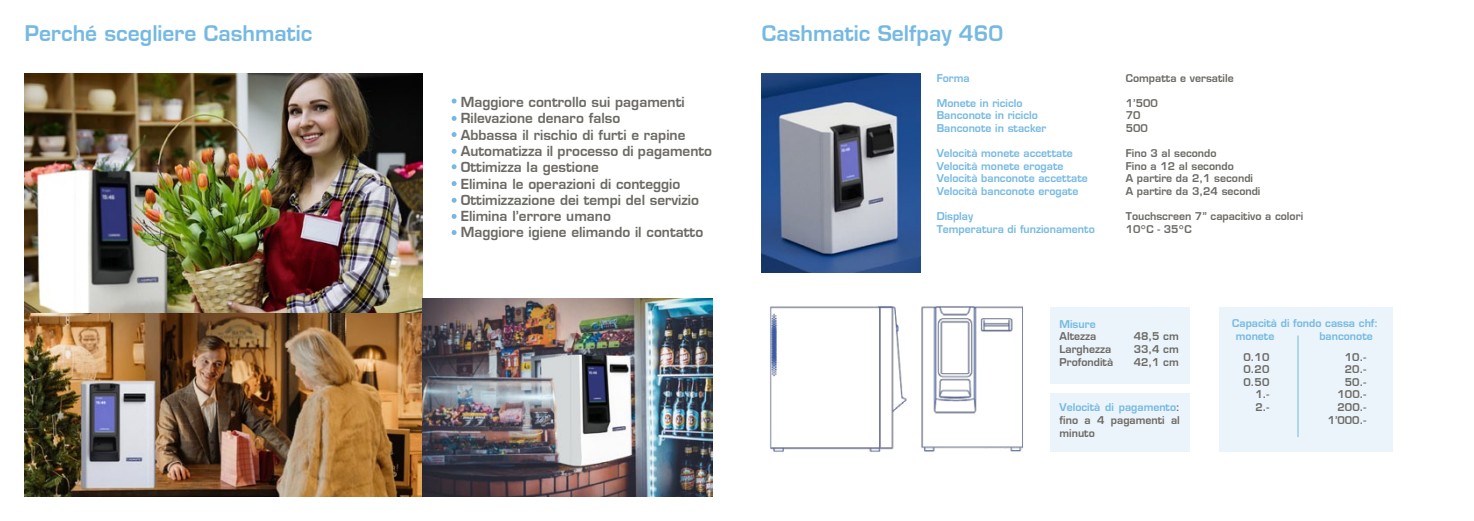
<style>
.page{position:relative;width:1474px;height:521px;background:#fff}
.page>*{position:absolute;margin:0;border:0;box-sizing:border-box;transform-origin:0 0}
.t1{font:21px "Square 721 Dm Normal";color:#75b9e2}
.t2{font:13.56px/16.3px "Square 721 Dm Normal";color:#6c6964}
.t3{font:10.5px/12.6px "Square 721 Dm Normal";color:#6c6964;text-align:right}
.t4{font:10.5px/12.6px "Square 721 Dm Normal";color:#75b9e2}
.s1{font-family:"MS Reference Sans Serif"}
.s2{color:#75b9e2}
</style>
<div class="page">
<img style="left:25px;top:73px;width:398px;height:423px">
<svg style="left:451px;top:99px;width:5px;height:5px"></svg>
<svg style="left:451px;top:164px;width:5px;height:5px"></svg>
<svg style="left:451px;top:116px;width:5px;height:5px"></svg>
<svg style="left:451px;top:181px;width:5px;height:5px"></svg>
<svg style="left:451px;top:132px;width:5px;height:5px"></svg>
<svg style="left:451px;top:198px;width:5px;height:5px"></svg>
<svg style="left:451px;top:149px;width:5px;height:5px"></svg>
<svg style="left:451px;top:214px;width:5px;height:5px"></svg>
<svg style="left:451px;top:230px;width:5px;height:5px"></svg>
<img style="left:761px;top:74px;width:159px;height:199px">
<img style="left:423px;top:298px;width:289px;height:198px">
<div style="left:1219px;top:307px;width:173px;height:145px;background:#eaf4fa"></div>
<div style="left:1050px;top:394px;width:139px;height:58px;background:#eaf4fa"></div>
<div style="left:1050px;top:307px;width:139px;height:76px;background:#eaf4fa"></div>
<img style="left:770px;top:306px;width:253px;height:146px">
<hr style="left:1297px;top:335px;width:1px;height:102px;background:#75b9e2">
<h1 class="t1" style="left:25px;top:20px;width:289px">Perché scegliere Cashmatic</h1>
<p class="t2" style="left:461px;top:94px;width:253px">Maggiore controllo sui pagamenti<br>Rilevazione denaro falso<br>Abbassa il rischio di furti e rapine<br>Automatizza il processo di pagamento<br>Ottimizza la gestione<br>Elimina le operazioni di conteggio<br>Ottimizzazione dei tempi del servizio<br>Elimina l’errore umano<br>Maggiore igiene elimando il contatto</p>
<h1 class="t1" style="left:761px;top:20px;width:243px">Cashmatic Selfpay 460</h1>
<p class="t4" style="left:936px;top:71px;width:35px">Forma</p>
<p class="t3" style="left:1125px;top:71px;width:109px">Compatta e versatile</p>
<p class="t4" style="left:936px;top:96px;width:87px">Monete in riciclo</p>
<p class="t3" style="left:1125px;top:96px;width:34px">1’500</p>
<p class="t4" style="left:936px;top:109px;width:103px">Banconote in riciclo</p>
<p class="t3" style="left:1125px;top:109px;width:16px">70</p>
<p class="t4" style="left:936px;top:122px;width:111px">Banconote in stacker</p>
<p class="t3" style="left:1125px;top:122px;width:24px">500</p>
<p class="t4" style="left:936px;top:147px;width:138px">Velocità monete accettate</p>
<p class="t3" style="left:1125px;top:147px;width:92px">Fino 3 al secondo</p>
<p class="t4" style="left:936px;top:159px;width:128px">Velocità monete erogate</p>
<p class="t3" style="left:1125px;top:159px;width:109px">Fino a 12 al secondo</p>
<p class="t4" style="left:936px;top:172px;width:152px">Velocità banconote accettate</p>
<p class="t3" style="left:1125px;top:172px;width:129px">A partire da 2,1 secondi</p>
<p class="t4" style="left:936px;top:185px;width:143px">Velocità banconote erogate</p>
<p class="t3" style="left:1125px;top:185px;width:136px">A partire da 3,24 secondi</p>
<p class="t4" style="left:936px;top:210px;width:38px">Display</p>
<p class="t3" style="left:1125px;top:210px;width:179px">Touchscreen 7” capacitivo a colori</p>
<p class="t4" style="left:936px;top:222px;width:159px">Temperatura di funzionamento</p>
<p class="t3" style="left:1125px;top:222px;width:67px">10<span class="s1">°</span>C - 35<span class="s1">°</span>C</p>
<p class="t4" style="left:1059px;top:317px;width:38px">Misure</p>
<p class="t3" style="left:1059px;top:330px;width:38px">Altezza</p>
<p class="t3" style="left:1133px;top:330px;width:47px">48,5 cm</p>
<p class="t3" style="left:1059px;top:343px;width:53px">Larghezza</p>
<p class="t3" style="left:1133px;top:343px;width:47px">33,4 cm</p>
<p class="t3" style="left:1059px;top:355px;width:55px">Profondità</p>
<p class="t3" style="left:1133px;top:355px;width:47px">42,1 cm</p>
<p class="t3" style="left:1059px;top:401px;width:122px;text-align:justify"><span class="s2">Velocità di pagamento</span>: fino a 4 pagamenti al minuto</p>
<p class="t4" style="left:1235px;top:317px;width:144px;text-indent:-4px">Capacità di fondo cassa chf: monete</p>
<p class="t4" style="left:1319px;top:330px;width:55px">banconote</p>
<p class="t3" style="left:1327px;top:350px;width:40px">10.-<br>20.-<br>50.-<br>100.-<br>200.-<br>1’000.-</p>
<p class="t3" style="left:1243px;top:350px;width:27px">0.10<br>0.20<br>0.50<br>1.-<br>2.-</p>
</div>
